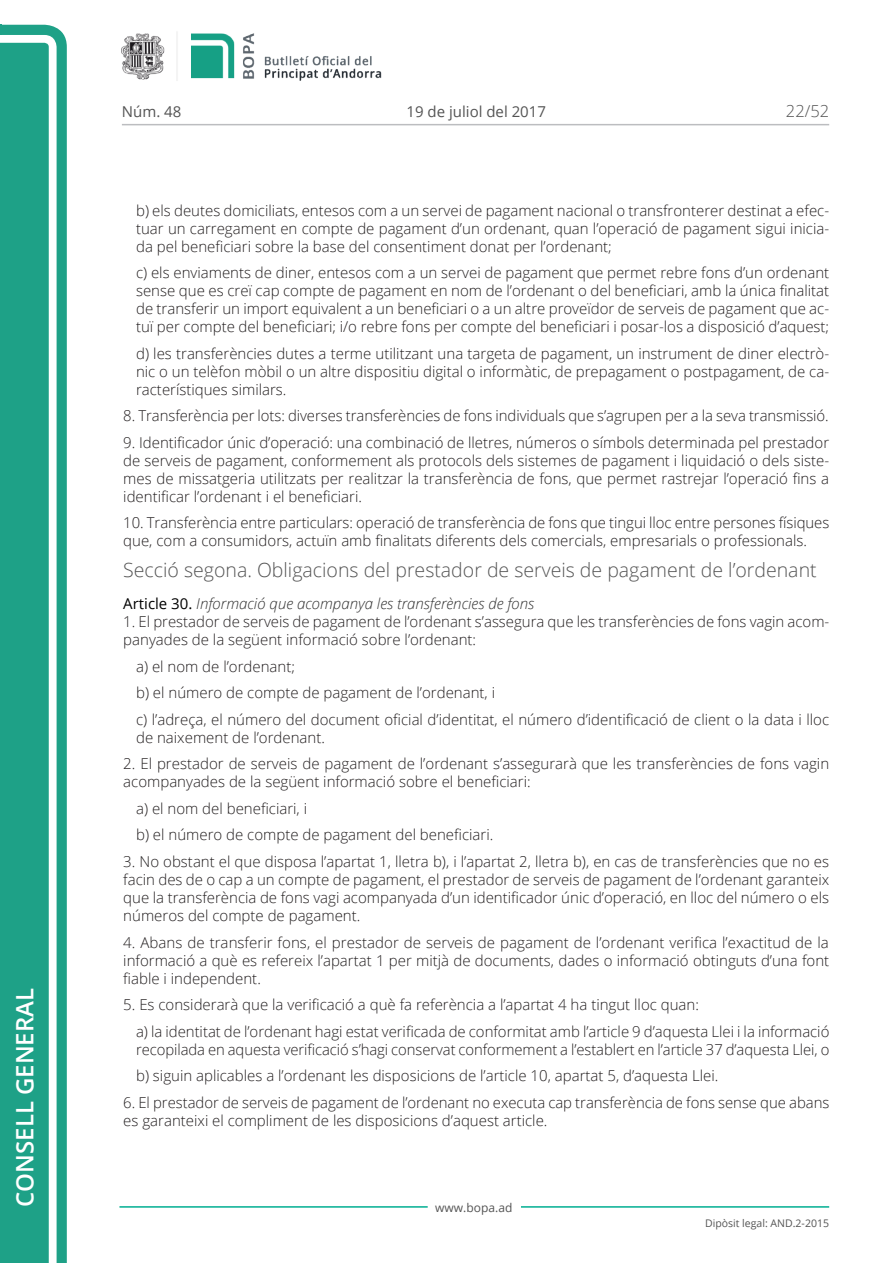
<style>
.page{position:relative;width:893px;height:1263px;background:#fff}
.page>*{position:absolute;margin:0;border:0;box-sizing:border-box;transform-origin:0 0}
.t1{font:600 24px "Open Sans";color:#fff}
.Titol_5{font:300 19.5px "Open Sans";color:#545454}
.t2{font:300 16.5px "Open Sans";color:#545454}
.Body_text{font:300 15px/18px "Open Sans";color:#231f20}
.Body_text_i{font:300 15px/18px "Open Sans";color:#231f20;text-align:justify}
.Titol_7{font:italic 300 15px "Open Sans";color:#303030}
.t3{font:15px "Open Sans";color:#545454}
.t4{font:12px "Open Sans";color:#545454}
.t5{font:10.5px "Open Sans";color:#545454}
.s1{font-weight:400;font-style:normal;color:#000}
</style>
<div class="page">
<svg style="left:0;top:25px;width:67px;height:1238px;fill:#1ea187"></svg>
<div style="left:0;top:43px;width:49px;height:1220px;background:#1ea187"></div>
<img style="left:122px;top:32px;width:260px;height:49px">
<hr style="left:119px;top:1206px;width:309px;height:2px;background:#00ae91">
<hr style="left:521px;top:1206px;width:308px;height:2px;background:#00ae91">
<hr style="left:122px;top:124px;width:707px;height:1px;background:#bcbdc0">
<h1 class="t1" style="left:8px;top:1207px;width:220px;rotate:-90deg">Consell General</h1>
<p class="t3" style="left:122px;top:102px;width:61px">Núm. 48</p>
<p class="t3" style="left:406px;top:102px;width:141px">19 de juliol del 2017</p>
<p class="t2" style="left:786px;top:100px;width:45px">22/52</p>
<p class="Body_text_i" style="left:136px;top:201px;width:695px">b) els deutes domiciliats, entesos com a un servei de pagament nacional o transfronterer destinat a efec&shy;tuar un carregament en compte de pagament d’un ordenant, quan l’operació de pagament sigui inicia&shy;da pel beneficiari sobre la base del consentiment donat per l’ordenant;</p>
<p class="Body_text_i" style="left:136px;top:263px;width:695px">c) els enviaments de diner, entesos com a un servei de pagament que permet rebre fons d’un ordenant sense que es creï cap compte de pagament en nom de l’ordenant o del beneficiari, amb la única finalitat de transferir un import equivalent a un beneficiari o a un altre proveïdor de serveis de pagament que ac&shy;tuï per compte del beneficiari; i/o rebre fons per compte del beneficiari i posar-los a disposició d’aquest;</p>
<p class="Body_text_i" style="left:136px;top:344px;width:695px">d) les transferències dutes a terme utilitzant una targeta de pagament, un instrument de diner electrò&shy;nic o un telèfon mòbil o un altre dispositiu digital o informàtic, de prepagament o postpagament, de ca&shy;racterístiques similars.</p>
<p class="Body_text" style="left:123px;top:406px;width:707px">8. Transferència per lots: diverses transferències de fons individuals que s’agrupen per a la seva transmissió.</p>
<p class="Body_text" style="left:123px;top:433px;width:707px;text-align:justify">9. Identificador únic d’operació: una combinació de lletres, números o símbols determinada pel prestador de serveis de pagament, conformement als protocols dels sistemes de pagament i liquidació o dels siste&shy;mes de missatgeria utilitzats per realitzar la transferència de fons, que permet rastrejar l’operació fins a identificar l’ordenant i el beneficiari.</p>
<p class="Body_text" style="left:123px;top:513px;width:708px">10. Transferència entre particulars: operació de transferència de fons que tingui lloc entre persones físiques que, com a consumidors, actuïn amb finalitats diferents dels comercials, empresarials o professionals.</p>
<p class="Titol_5" style="left:123px;top:557px;width:695px">Secció segona. Obligacions del prestador de serveis de pagament de l’ordenant</p>
<p class="Titol_7" style="left:123px;top:594px;width:412px"><span class="s1">Article 30.</span> Informació que acompanya les transferències de fons</p>
<p class="Body_text" style="left:123px;top:613px;width:707px">1. El prestador de serveis de pagament de l’ordenant s’assegura que les transferències de fons vagin acom&shy;panyades de la següent informació sobre l’ordenant:</p>
<p class="Body_text_i" style="left:136px;top:657px;width:160px">a) el nom de l’ordenant;</p>
<p class="Body_text_i" style="left:136px;top:684px;width:361px">b) el número de compte de pagament de l’ordenant, i</p>
<p class="Body_text_i" style="left:136px;top:710px;width:695px">c) l’adreça, el número del document oficial d’identitat, el número d’identificació de client o la data i lloc de naixement de l’ordenant.</p>
<p class="Body_text" style="left:123px;top:755px;width:707px">2. El prestador de serveis de pagament de l’ordenant s’assegurarà que les transferències de fons vagin acompanyades de la següent informació sobre el beneficiari:</p>
<p class="Body_text_i" style="left:136px;top:799px;width:173px">a) el nom del beneficiari, i</p>
<p class="Body_text_i" style="left:136px;top:826px;width:359px">b) el número de compte de pagament del beneficiari.</p>
<p class="Body_text" style="left:123px;top:852px;width:707px;text-align:justify">3. No obstant el que disposa l’apartat 1, lletra b), i l’apartat 2, lletra b), en cas de transferències que no es facin des de o cap a un compte de pagament, el prestador de serveis de pagament de l’ordenant garanteix que la transferència de fons vagi acompanyada d’un identificador únic d’operació, en lloc del número o els números del compte de pagament.</p>
<p class="Body_text" style="left:123px;top:933px;width:707px;text-align:justify">4. Abans de transferir fons, el prestador de serveis de pagament de l’ordenant verifica l’exactitud de la informació a què es refereix l’apartat 1 per mitjà de documents, dades o informació obtinguts d’una font fiable i independent.</p>
<p class="Body_text" style="left:123px;top:995px;width:577px">5. Es considerarà que la verificació a què fa referència a l’apartat 4 ha tingut lloc quan:</p>
<p class="Body_text_i" style="left:136px;top:1022px;width:695px">a) la identitat de l’ordenant hagi estat verificada de conformitat amb l’article 9 d’aquesta Llei i la informació recopilada en aquesta verificació s’hagi conservat conformement a l’establert en l’article 37 d’aquesta Llei, o</p>
<p class="Body_text_i" style="left:136px;top:1066px;width:584px">b) siguin aplicables a l’ordenant les disposicions de l’article 10, apartat 5, d’aquesta Llei.</p>
<p class="Body_text" style="left:123px;top:1093px;width:708px">6. El prestador de serveis de pagament de l’ordenant no executa cap transferència de fons sense que abans es garanteixi el compliment de les disposicions d’aquest article.</p>
<p class="t4" style="left:435px;top:1199px;width:79px">www.bopa.ad</p>
<p class="t5" style="left:705px;top:1216px;width:125px">Dipòsit legal: AND.2-2015</p>
</div>
